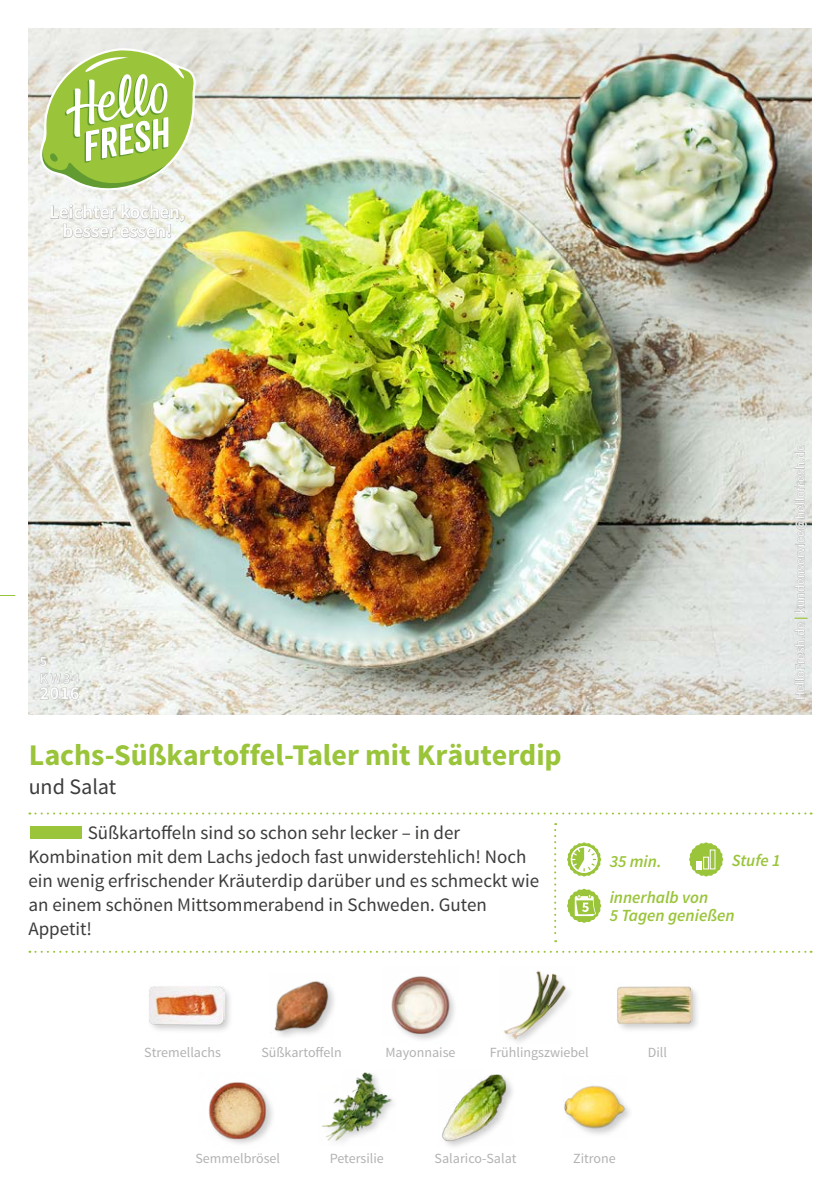
<style>
.page{position:relative;width:840px;height:1191px;background:#fff}
.page>*{position:absolute;margin:0;border:0;box-sizing:border-box;transform-origin:0 0}
.FRONT_Recipe_Title{font:700 30px "Source Sans Pro";letter-spacing:-.005em;color:#9ac43a}
.FRONT_Recipe_Subtitl{font:22px "Source Sans Pro";letter-spacing:-.005em;color:#3c3c3b}
.FRONT___BACK_Running{font:19px/24px "Source Sans Pro";color:#3c3c3b}
.t1{font:600 19px/19px "Source Sans Pro";color:#fff;text-align:center}
.t2{font:600 18px "Source Sans Pro";color:#fff}
.FRONT_Icons{font:italic 600 17px/18px "Source Sans Pro";color:#9ac43a}
.FRONT_ingredients{font:14px "Source Sans Pro";color:#b3b2b2}
.t3{font:14px "Source Sans Pro";color:#fff}
.t4{font:600 14px "Source Sans Pro";color:#fff}
.t5{font:13px "Source Sans Pro";letter-spacing:.02em;color:#fff}
.s1{font-weight:700;color:#9ac43a}
</style>
<div class="page">
<img style="left:28px;top:28px;width:783px;height:686px">
<svg style="left:29px;top:812px;width:782px;height:2px"></svg>
<svg style="left:554px;top:823px;width:2px;height:119px"></svg>
<svg style="left:29px;top:950px;width:782px;height:2px"></svg>
<svg style="left:0;top:595px;width:15px;height:1px"></svg>
<svg style="left:793px;top:622px;width:12px;height:78px"></svg>
<svg style="left:793px;top:444px;width:13px;height:169px;background:#d3d6d3"></svg>
<img style="left:504px;top:971px;width:66px;height:71px">
<img style="left:391px;top:976px;width:64px;height:64px">
<img style="left:322px;top:1072px;width:72px;height:70px">
<div style="left:615px;top:985px;width:85px;height:48px;background:#000;opacity:.2"></div>
<img style="left:615px;top:985px;width:77px;height:48px">
<img style="left:442px;top:1074px;width:71px;height:72px">
<img style="left:274px;top:981px;width:59px;height:56px">
<div style="left:146px;top:984px;width:87px;height:50px;background:#000;opacity:.2"></div>
<img style="left:148px;top:984px;width:76px;height:50px">
<img style="left:208px;top:1082px;width:65px;height:62px">
<div style="left:562px;top:1084px;width:71px;height:54px;background:#000;opacity:.2"></div>
<img style="left:562px;top:1084px;width:64px;height:54px">
<div style="left:30px;top:826px;width:52px;height:12px;background:#9ac43a"></div>
<svg style="left:567px;top:842px;width:34px;height:34px"></svg>
<svg style="left:689px;top:842px;width:34px;height:34px"></svg>
<div style="left:703px;top:857px;width:5px;height:12px;border:1px solid #fff"></div>
<div style="left:709px;top:849px;width:5px;height:20px;border:1px solid #fff"></div>
<svg style="left:567px;top:888px;width:34px;height:35px"></svg>
<svg style="left:36px;top:48px;width:160px;height:204px"></svg>
<svg style="left:39px;top:656px;width:41px;height:44px;background:#dde0dc"></svg>
<p class="t1" style="left:50px;top:203px;width:137px">Leichter kochen, besser essen!</p>
<p class="t4" style="left:40px;top:652px;width:9px">5</p>
<p class="t3" style="left:40px;top:669px;width:41px">KW34</p>
<p class="t2" style="left:40px;top:681px;width:41px">2016</p>
<p class="FRONT_Recipe_Title" style="left:29px;top:736px;width:534px">Lachs-Süßkartoffel-Taler mit Kräuterdip</p>
<p class="FRONT_Recipe_Subtitl" style="left:29px;top:773px;width:89px">und Salat</p>
<p class="FRONT___BACK_Running" style="left:28px;top:820px;width:512px;text-indent:59px">Süßkartoffeln sind so schon sehr lecker – in der Kombination mit dem Lachs jedoch fast unwiderstehlich! Noch ein wenig erfrischender Kräuterdip darüber und es schmeckt wie an einem schönen Mittsommerabend in Schweden. Guten Appetit!</p>
<p class="t5" style="left:791px;top:700px;width:257px;rotate:-90deg">HelloFresh.de <span class="s1">|</span> kundenservice@hellofresh.de</p>
<p class="FRONT_Icons" style="left:609px;top:852px;width:53px">35 min.</p>
<p class="FRONT_Icons" style="left:731px;top:851px;width:50px">Stufe 1</p>
<p class="FRONT_Icons" style="left:609px;top:888px;width:126px">innerhalb von<br>5 Tagen genießen</p>
<p class="FRONT_ingredients" style="left:144px;top:1044px;width:78px">Stremellachs</p>
<p class="FRONT_ingredients" style="left:261px;top:1044px;width:82px">Süßkartoffeln</p>
<p class="FRONT_ingredients" style="left:385px;top:1044px;width:72px">Mayonnaise</p>
<p class="FRONT_ingredients" style="left:489px;top:1044px;width:100px">Frühlingszwiebel</p>
<p class="FRONT_ingredients" style="left:647px;top:1044px;width:21px">Dill</p>
<p class="FRONT_ingredients" style="left:329px;top:1149px;width:55px">Petersilie</p>
<p class="FRONT_ingredients" style="left:434px;top:1149px;width:83px">Salarico-Salat</p>
<p class="FRONT_ingredients" style="left:195px;top:1149px;width:86px">Semmelbrösel</p>
<p class="FRONT_ingredients" style="left:573px;top:1149px;width:44px">Zitrone</p>
</div>
